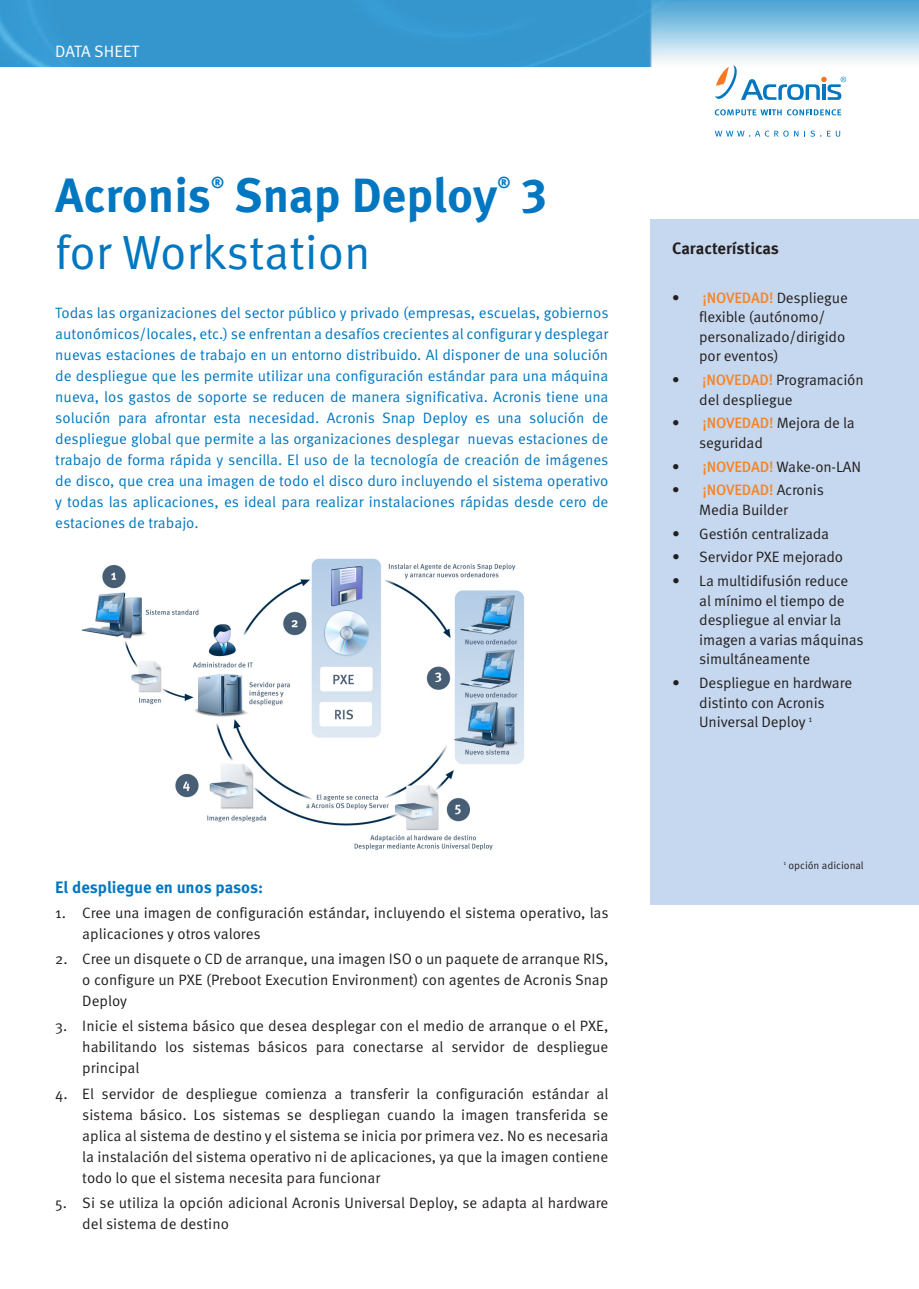
<style>
.page{position:relative;width:919px;height:1289px;background:#fff}
.page>*{position:absolute;margin:0;border:0;box-sizing:border-box;transform-origin:0 0}
.t1{font:700 48px "Meta Pro";letter-spacing:-.005em;color:#0077c0}
.t2{font:48px "Meta Pro";color:#0077c0}
.body_text{font:700 16.5px "Meta Pro";color:#0077c0}
.body_bold{font:700 16.5px "Meta Pro";color:#231f20}
.succsess_story_heade{font:16.5px "Meta Pro";color:#fff}
.t3{font:700 15.75px "Meta Pro";color:#0077c0}
.body_text-2{font:15px/21px "Meta Pro";color:#231f20;text-align:justify}
.body_text-3{font:15px/21px "Meta Pro";color:#0077c0;text-align:justify}
.bodybullets{font:15px/19.5px "Meta Pro";letter-spacing:-.01em;color:#231f20}
.bodybullets-2{font:10.5px "Meta Pro";color:#231f20}
.s1{font-weight:500}
.s2{font-weight:500;color:#f58427}
</style>
<div class="page">
<img style="left:0;top:0;width:918px;height:67px">
<div style="left:651px;top:219px;width:267px;height:685px;background:#c6d8ef"></div>
<svg style="left:715px;top:66px;width:131px;height:34px"></svg>
<svg style="left:714px;top:109px;width:127px;height:6px"></svg>
<svg style="left:715px;top:131px;width:73px;height:6px"></svg>
<svg style="left:794px;top:131px;width:4px;height:5px"></svg>
<svg style="left:804px;top:131px;width:36px;height:6px"></svg>
<img style="left:81px;top:558px;width:443px;height:293px">
<p class="succsess_story_heade" style="left:55px;top:41px;width:85px">DATA SHEET</p>
<p class="t1" style="left:55px;top:165px;width:157px">Acronis</p>
<p class="t3" style="left:211px;top:172px;width:15px">®</p>
<p class="t1" style="left:234px;top:165px;width:264px">Snap Deploy</p>
<p class="t3" style="left:497px;top:172px;width:15px">®</p>
<p class="t1" style="left:521px;top:165px;width:27px">3</p>
<p class="t2" style="left:55px;top:222px;width:317px">for Workstation</p>
<p class="body_text-3" style="left:55px;top:302px;width:554px">Todas las organizaciones del sector público y privado (empresas, escuelas, gobiernos autonómicos/locales, etc.) se enfrentan a desafíos crecientes al configurar y desplegar nuevas estaciones de trabajo en un entorno distribuido. Al disponer de una solución de despliegue que les permite utilizar una configuración estándar para una máquina nueva, los gastos de soporte se reducen de manera significativa. Acronis tiene una solución para afrontar esta necesidad. Acronis Snap Deploy es una solución de despliegue global que permite a las organizaciones desplegar nuevas estaciones de trabajo de forma rápida y sencilla. El uso de la tecnología de creación de imágenes de disco, que crea una imagen de todo el disco duro incluyendo el sistema operativo y todas las aplicaciones, es ideal para realizar instalaciones rápidas desde cero de estaciones de trabajo.</p>
<p class="body_text" style="left:55px;top:876px;width:209px">El despliegue en unos pasos:</p>
<p class="body_text-2" style="left:82px;top:902px;width:527px;text-indent:-27px">1. Cree una imagen de configuración estándar, incluyendo el sistema operativo, las aplicaciones y otros valores</p>
<p class="body_text-2" style="left:82px;top:948px;width:527px;text-indent:-27px">2. Cree un disquete o CD de arranque, una imagen ISO o un paquete de arranque RIS, o configure un PXE (Preboot Execution Environment) con agentes de Acronis Snap Deploy</p>
<p class="body_text-2" style="left:82px;top:1016px;width:527px;text-indent:-27px">3. Inicie el sistema básico que desea desplegar con el medio de arranque o el PXE, habilitando los sistemas básicos para conectarse al servidor de despliegue principal</p>
<p class="body_text-2" style="left:82px;top:1083px;width:527px;text-indent:-27px">4. El servidor de despliegue comienza a transferir la configuración estándar al sistema básico. Los sistemas se despliegan cuando la imagen transferida se aplica al sistema de destino y el sistema se inicia por primera vez. No es necesaria la instalación del sistema operativo ni de aplicaciones, ya que la imagen contiene todo lo que el sistema necesita para funcionar</p>
<p class="body_text-2" style="left:82px;top:1192px;width:527px;text-indent:-27px">5. Si se utiliza la opción adicional Acronis Universal Deploy, se adapta al hardware del sistema de destino</p>
<p class="body_bold" style="left:672px;top:237px;width:108px">Características</p>
<p class="bodybullets" style="left:699px;top:288px;width:150px;text-indent:-27px"><span class="s1">•</span> <span class="s2">¡NOVEDAD!</span> Despliegue flexible (autónomo/ personalizado/dirigido por eventos)</p>
<p class="bodybullets" style="left:699px;top:370px;width:166px;text-indent:-27px"><span class="s1">•</span> <span class="s2">¡NOVEDAD!</span> Programación del despliegue</p>
<p class="bodybullets" style="left:699px;top:414px;width:157px;text-indent:-27px"><span class="s1">•</span> <span class="s2">¡NOVEDAD!</span> Mejora de la seguridad</p>
<p class="bodybullets" style="left:672px;top:457px;width:190px"><span class="s1">•</span> <span class="s2">¡NOVEDAD!</span> Wake-on-LAN</p>
<p class="bodybullets" style="left:699px;top:481px;width:126px;text-indent:-27px"><span class="s1">•</span> <span class="s2">¡NOVEDAD!</span> Acronis<br>Media Builder</p>
<p class="bodybullets" style="left:672px;top:524px;width:158px">• Gestión centralizada</p>
<p class="bodybullets" style="left:672px;top:548px;width:172px">• Servidor PXE mejorado</p>
<p class="bodybullets" style="left:699px;top:571px;width:166px;text-indent:-27px">• La multidifusión reduce al mínimo el tiempo de despliegue al enviar la imagen a varias máquinas simultáneamente</p>
<p class="bodybullets" style="left:699px;top:673px;width:154px;text-indent:-27px">• Despliegue en hardware distinto con Acronis<br>Universal Deploy <sup>1</sup></p>
<p class="bodybullets-2" style="left:783px;top:858px;width:82px"><sup>1</sup> opción adicional</p>
</div>
